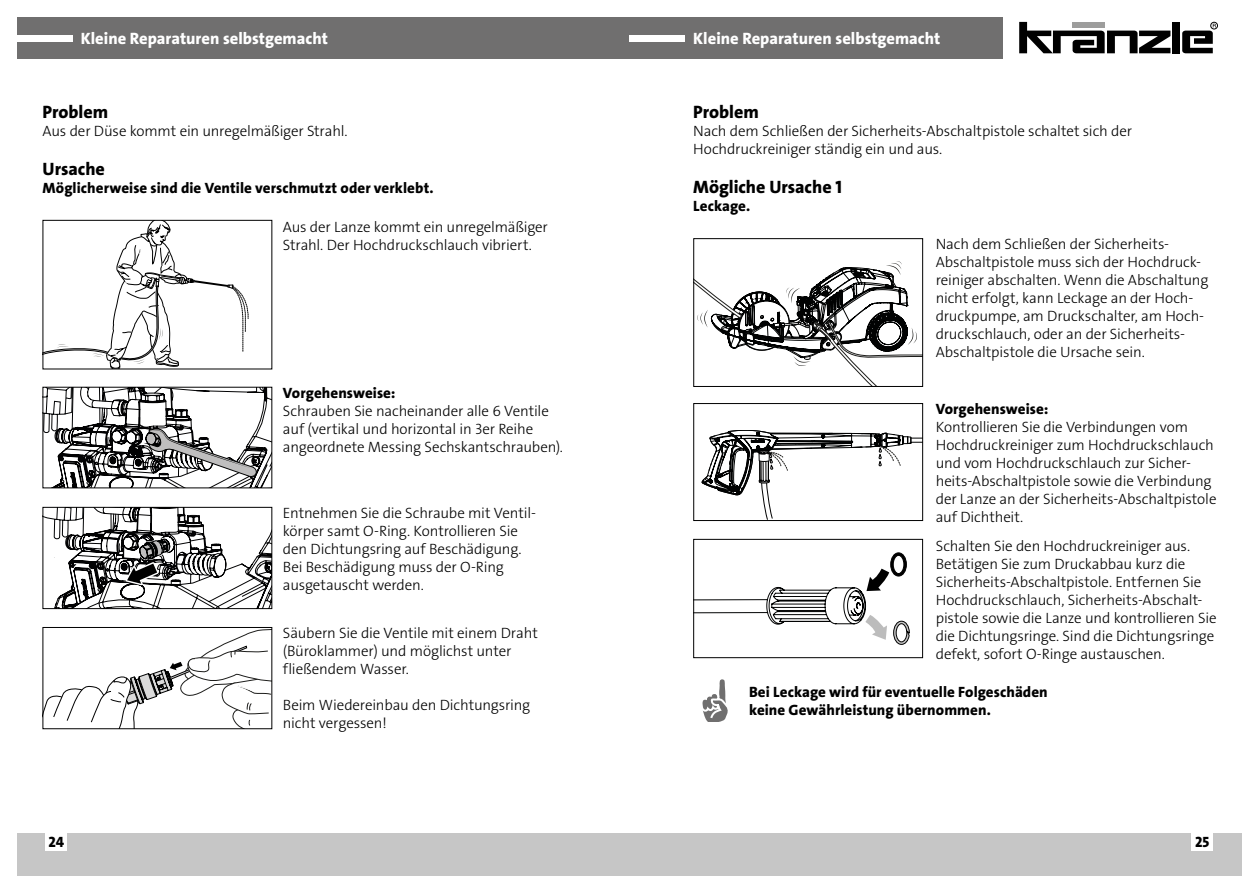
<style>
.page{position:relative;width:1259px;height:893px;background:#fff}
.page>*{position:absolute;margin:0;border:0;box-sizing:border-box;transform-origin:0 0}
.t1{font:18px "The Sans LP8 Ex Bld";letter-spacing:-.005em;color:#000}
.t2{font:16.5px "The Sans LP8 Ex Bld";color:#fff}
.t3{font:15px/18px "The Sans LP3 Lig";letter-spacing:-.01em;color:#000}
.t4{font:15px/18px "The Sans LP8 Ex Bld";letter-spacing:.005em;color:#000}
</style>
<div class="page">
<div style="left:629px;top:833px;width:613px;height:43px;background:#c6c6c6"></div>
<div style="left:17px;top:833px;width:612px;height:43px;background:#c6c6c6"></div>
<div style="left:1191px;top:833px;width:22px;height:18px;background:#fff"></div>
<div style="left:46px;top:833px;width:21px;height:18px;background:#fff"></div>
<div style="left:17px;top:17px;width:985px;height:41px;background:#706f6f"></div>
<div style="left:17px;top:35px;width:55px;height:6px;background:#fff"></div>
<div style="left:629px;top:35px;width:56px;height:6px;background:#fff"></div>
<svg style="left:1019px;top:22px;width:151px;height:31px"></svg>
<div style="left:1172px;top:22px;width:7px;height:31px;background:#000"></div>
<div style="left:1210px;top:22px;width:7px;height:7px;border:1px solid #000;border-radius:50%"></div>
<svg style="left:1182px;top:24px;width:34px;height:29px"></svg>
<svg style="left:42px;top:386px;width:231px;height:103px"></svg>
<svg style="left:42px;top:507px;width:231px;height:223px"></svg>
<svg style="left:42px;top:220px;width:231px;height:150px"></svg>
<svg style="left:702px;top:679px;width:26px;height:43px"></svg>
<svg style="left:693px;top:238px;width:230px;height:420px"></svg>
<p class="t2" style="left:81px;top:28px;width:249px">Kleine Reparaturen selbstgemacht</p>
<p class="t2" style="left:693px;top:28px;width:249px">Kleine Reparaturen selbstgemacht</p>
<p class="t1" style="left:43px;top:100px;width:67px">Problem</p>
<p class="t3" style="left:43px;top:122px;width:306px">Aus der Düse kommt ein unregelmäßiger Strahl.</p>
<p class="t1" style="left:43px;top:157px;width:64px">Ursache</p>
<p class="t4" style="left:43px;top:179px;width:392px">Möglicherweise sind die Ventile verschmutzt oder verklebt.</p>
<p class="t3" style="left:283px;top:218px;width:266px">Aus der Lanze kommt ein unregelmäßiger<br>Strahl. Der Hochdruckschlauch vibriert.</p>
<p class="t4" style="left:283px;top:384px;width:114px">Vorgehensweise:</p>
<p class="t3" style="left:283px;top:402px;width:282px">Schrauben Sie nacheinander alle 6 Ventile auf (vertikal und horizontal in 3er Reihe angeordnete Messing Sechskantschrauben).</p>
<p class="t3" style="left:283px;top:504px;width:254px">Entnehmen Sie die Schraube mit Ventil&shy;körper samt O-Ring. Kontrollieren Sie den Dichtungsring auf Beschädigung.<br>Bei Beschädigung muss der O-Ring ausgetauscht werden.</p>
<p class="t3" style="left:283px;top:624px;width:256px">Säubern Sie die Ventile mit einem Draht (Büroklammer) und möglichst unter fließendem Wasser.</p>
<p class="t3" style="left:283px;top:696px;width:249px">Beim Wiedereinbau den Dichtungsring nicht vergessen!</p>
<p class="t1" style="left:693px;top:100px;width:67px">Problem</p>
<p class="t3" style="left:693px;top:122px;width:440px">Nach dem Schließen der Sicherheits-Abschaltpistole schaltet sich der<br>Hochdruckreiniger ständig ein und aus.</p>
<p class="t1" style="left:693px;top:175px;width:150px">Mögliche Ursache 1</p>
<p class="t4" style="left:693px;top:197px;width:58px">Leckage.</p>
<p class="t3" style="left:935px;top:235px;width:274px">Nach dem Schließen der Sicherheits-Abschaltpistole muss sich der Hochdruck&shy;reiniger abschalten. Wenn die Abschaltung nicht erfolgt, kann Leckage an der Hoch&shy;druckpumpe, am Druckschalter, am Hoch&shy;druckschlauch, oder an der Sicherheits-Abschaltpistole die Ursache sein.</p>
<p class="t4" style="left:935px;top:400px;width:114px">Vorgehensweise:</p>
<p class="t3" style="left:935px;top:418px;width:282px">Kontrollieren Sie die Verbindungen vom Hochdruckreiniger zum Hochdruckschlauch und vom Hochdruckschlauch zur Sicher&shy;heits-Abschaltpistole sowie die Verbindung der Lanze an der Sicherheits-Abschaltpistole auf Dichtheit.</p>
<p class="t3" style="left:935px;top:537px;width:282px">Schalten Sie den Hochdruckreiniger aus.<br>Betätigen Sie zum Druckabbau kurz die Sicherheits-Abschaltpistole. Entfernen Sie Hochdruckschlauch, Sicherheits-Abschalt&shy;pistole sowie die Lanze und kontrollieren Sie die Dichtungsringe. Sind die Dichtungsringe defekt, sofort O-Ringe austauschen.</p>
<p class="t4" style="left:749px;top:683px;width:300px">Bei Leckage wird für eventuelle Folgeschäden keine Gewährleistung übernommen.</p>
<p class="t4" style="left:49px;top:833px;width:17px">24</p>
<p class="t4" style="left:1195px;top:833px;width:16px">25</p>
</div>
